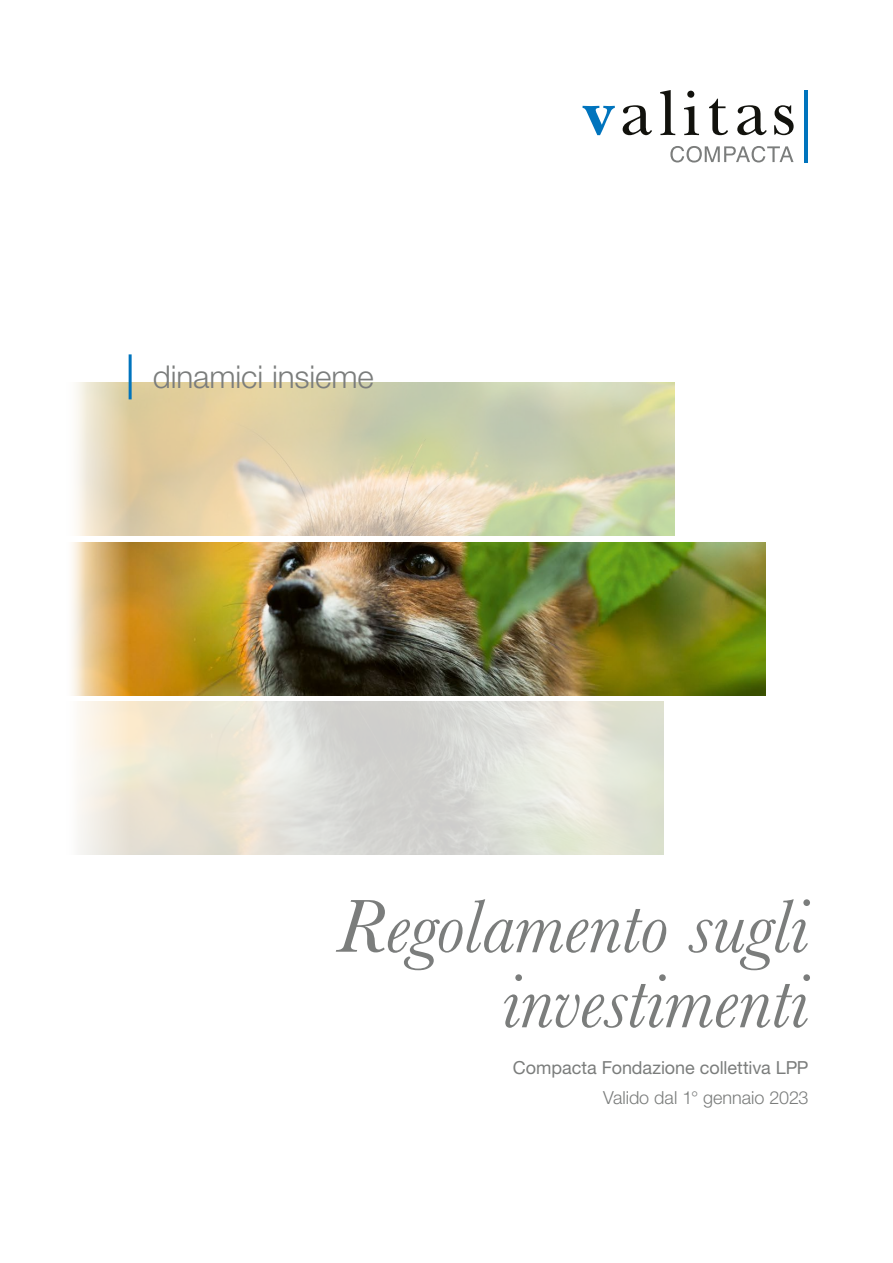
<style>
.page{position:relative;width:893px;height:1263px;background:#fff}
.page>*{position:absolute;margin:0;border:0;box-sizing:border-box;transform-origin:0 0}
.C_-_Reglementstitel{font:italic 78px/75px "Baskerville";color:#7b7d7c;text-align:right}
.C_-_Claim{font:300 31.5px "Helvetica Neue LT Std";letter-spacing:-.005em;color:#7b7d7c}
.C_-_Stiftungstitel{font:18px "Helvetica Neue LT Std";letter-spacing:-.005em;color:#7b7d7c}
.C___Gultig_ab___Datu{font:300 18px "Helvetica Neue LT Std";color:#7b7d7c}
</style>
<div class="page">
<svg style="left:76px;top:381px;width:599px;height:155px;background:#d9d3b0"></svg>
<img style="left:72px;top:542px;width:694px;height:154px">
<svg style="left:78px;top:701px;width:586px;height:154px;background:#e2e1d7"></svg>
<hr style="left:129px;top:354px;width:3px;height:45px;background:#0074bd">
<hr style="left:805px;top:90px;width:3px;height:72px;background:#0074bd">
<svg style="left:583px;top:106px;width:32px;height:29px"></svg>
<svg style="left:623px;top:105px;width:29px;height:30px"></svg>
<svg style="left:660px;top:90px;width:15px;height:45px"></svg>
<svg style="left:684px;top:91px;width:15px;height:44px"></svg>
<svg style="left:709px;top:99px;width:19px;height:36px"></svg>
<svg style="left:737px;top:105px;width:30px;height:30px"></svg>
<svg style="left:774px;top:105px;width:20px;height:30px"></svg>
<svg style="left:670px;top:146px;width:123px;height:17px"></svg>
<p class="C_-_Claim" style="left:153px;top:358px;width:223px">dinamici insieme</p>
<p class="C_-_Reglementstitel" style="left:337px;top:889px;width:473px">Regolamento sugli investimenti</p>
<p class="C_-_Stiftungstitel" style="left:513px;top:1056px;width:297px">Compacta Fondazione collettiva LPP</p>
<p class="C___Gultig_ab___Datu" style="left:603px;top:1086px;width:207px">Valido dal 1° gennaio 2023</p>
</div>
